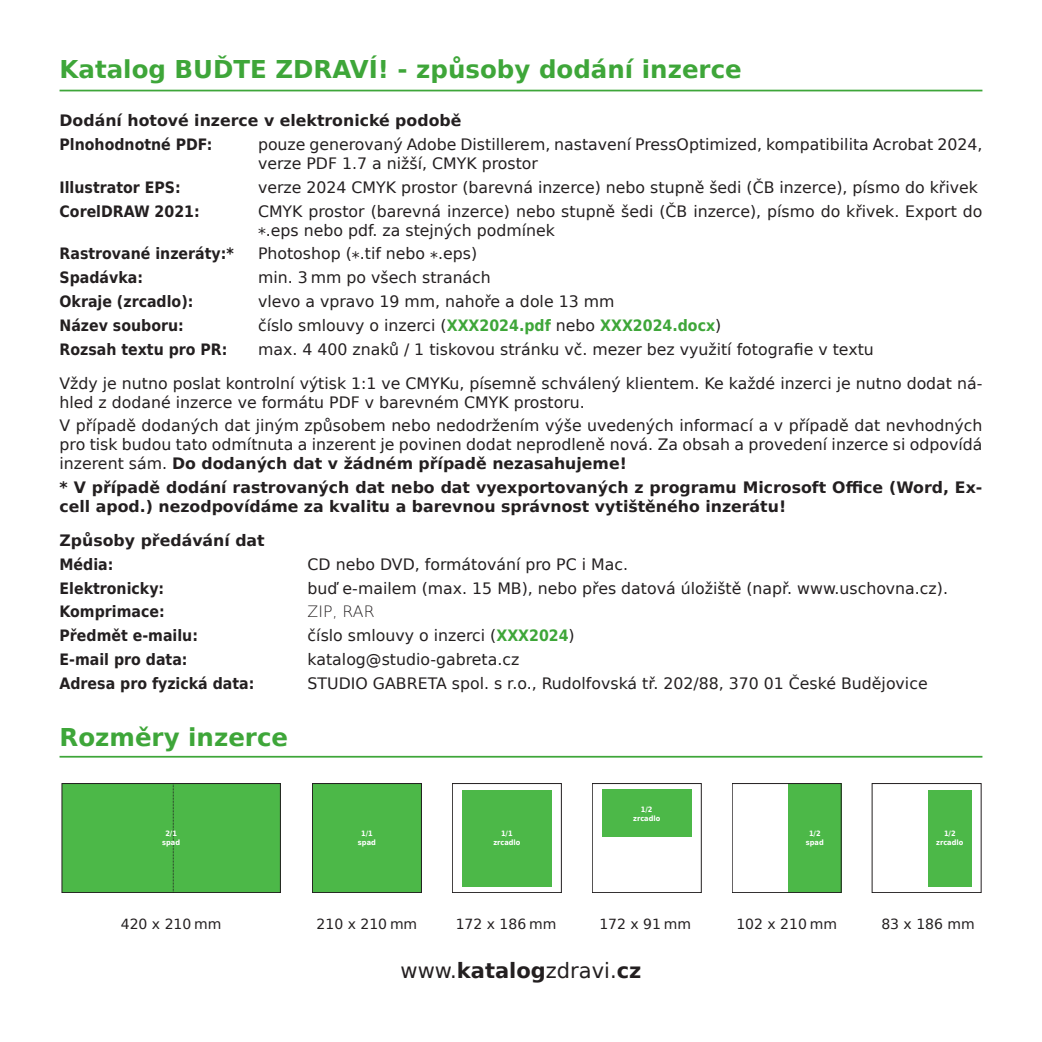
<style>
.page{position:relative;width:1042px;height:1042px;background:#fff}
.page>*{position:absolute;margin:0;border:0;box-sizing:border-box;transform-origin:0 0}
.t1{font:700 24.5px "DejaVu Sans";color:#3ea639}
.t2{font:21px "DejaVu Sans";color:#231f20}
.t3{font:15.75px/18.9px "DejaVu Sans";color:#231f20}
.t4{font:700 15.75px/18.9px "DejaVu Sans";color:#231f20}
.t5{font:700 15.75px "DejaVu Sans Condensed";color:#231f20}
.t6{font:200 15.75px "DejaVu Sans";color:#231f20}
.t7{font:14px "DejaVu Sans";color:#231f20}
.t8{font:700 7.35px/8.8px "DejaVu Sans Condensed";color:#fff;text-align:center}
.s1{font-family:"DejaVu Sans Condensed";font-weight:700;color:#3ea639}
.s2{font-weight:700}
</style>
<div class="page">
<hr style="left:60px;top:90px;width:922px;height:1px;background:#3ea639">
<hr style="left:60px;top:756px;width:922px;height:1px;background:#3ea639">
<div style="left:62px;top:783px;width:219px;height:110px;background:#4cb848"></div>
<div style="left:62px;top:783px;width:219px;height:110px;border:1px solid #231f20"></div>
<svg style="left:173px;top:783px;width:1px;height:110px"></svg>
<div style="left:312px;top:783px;width:110px;height:110px;background:#4cb848"></div>
<div style="left:312px;top:783px;width:110px;height:110px;border:1px solid #231f20"></div>
<div style="left:452px;top:783px;width:109px;height:110px;border:1px solid #231f20"></div>
<div style="left:462px;top:789px;width:90px;height:97px;background:#4cb848"></div>
<div style="left:592px;top:783px;width:109px;height:110px;border:1px solid #231f20"></div>
<div style="left:602px;top:789px;width:89px;height:48px;background:#4cb848"></div>
<div style="left:788px;top:783px;width:53px;height:110px;background:#4cb848"></div>
<div style="left:732px;top:783px;width:109px;height:110px;border:1px solid #231f20"></div>
<div style="left:872px;top:783px;width:109px;height:110px;border:1px solid #231f20"></div>
<div style="left:928px;top:789px;width:43px;height:97px;background:#4cb848"></div>
<p class="t1" style="left:60px;top:49px;width:684px">Katalog BUĎTE ZDRAVÍ! - způsoby dodání inzerce</p>
<p class="t4" style="left:60px;top:111px;width:403px">Dodání hotové inzerce v elektronické podobě</p>
<p class="t5" style="left:60px;top:131px;width:154px">Plnohodnotné PDF:</p>
<p class="t3" style="left:258px;top:135px;width:726px">pouze generovaný Adobe Distillerem, nastavení PressOptimized, kompatibilita Acrobat 2024, verze PDF 1.7 a nižší, CMYK prostor</p>
<p class="t5" style="left:60px;top:174px;width:123px">Illustrator EPS:</p>
<p class="t3" style="left:258px;top:177px;width:721px">verze 2024 CMYK prostor (barevná inzerce) nebo stupně šedi (ČB inzerce), písmo do křivek</p>
<p class="t5" style="left:60px;top:198px;width:142px">CorelDRAW 2021:</p>
<p class="t3" style="left:258px;top:201px;width:726px">CMYK prostor (barevná inzerce) nebo stupně šedi (ČB inzerce), písmo do křivek. Export do *.eps nebo pdf. za stejných podmínek</p>
<p class="t5" style="left:60px;top:241px;width:176px">Rastrované inzeráty:*</p>
<p class="t3" style="left:258px;top:244px;width:221px">Photoshop (*.tif nebo *.eps)</p>
<p class="t5" style="left:60px;top:265px;width:85px">Spadávka:</p>
<p class="t3" style="left:258px;top:268px;width:234px">min. 3 mm po všech stranách</p>
<p class="t5" style="left:60px;top:289px;width:135px">Okraje (zrcadlo):</p>
<p class="t3" style="left:258px;top:292px;width:358px">vlevo a vpravo 19 mm, nahoře a dole 13 mm</p>
<p class="t5" style="left:60px;top:312px;width:126px">Název souboru:</p>
<p class="t3" style="left:258px;top:316px;width:465px">číslo smlouvy o inzerci (<span class="s1">XXX2024.pdf</span> nebo <span class="s1">XXX2024.docx</span>)</p>
<p class="t5" style="left:60px;top:336px;width:169px">Rozsah textu pro PR:</p>
<p class="t3" style="left:258px;top:339px;width:617px">max. 4 400 znaků / 1 tiskovou stránku vč. mezer bez využití fotografie v textu</p>
<p class="t3" style="left:60px;top:373px;width:924px">Vždy je nutno poslat kontrolní výtisk 1:1 ve CMYKu, písemně schválený klientem. Ke každé inzerci je nutno dodat ná&shy;hled z dodané inzerce ve formátu PDF v barevném CMYK prostoru.</p>
<p class="t3" style="left:60px;top:416px;width:924px;text-align:justify">V případě dodaných dat jiným způsobem nebo nedodržením výše uvedených informací a v případě dat nevhodných pro tisk budou tato odmítnuta a inzerent je povinen dodat neprodleně nová. Za obsah a provedení inzerce si odpovídá inzerent sám. <span class="s2">Do dodaných dat v žádném případě nezasahujeme!</span></p>
<p class="t4" style="left:60px;top:478px;width:924px">* V případě dodání rastrovaných dat nebo dat vyexportovaných z programu Microsoft Office (Word, Ex&shy;cell apod.) nezodpovídáme za kvalitu a barevnou správnost vytištěného inzerátu!</p>
<p class="t4" style="left:60px;top:530px;width:207px">Způsoby předávání dat</p>
<p class="t5" style="left:60px;top:551px;width:55px">Média:</p>
<p class="t3" style="left:308px;top:554px;width:322px">CD nebo DVD, formátování pro PC i Mac.</p>
<p class="t5" style="left:60px;top:575px;width:106px">Elektronicky:</p>
<p class="t3" style="left:308px;top:578px;width:642px">buď e-mailem (max. 15 MB), nebo přes datová úložiště (např. www.uschovna.cz).</p>
<p class="t5" style="left:60px;top:599px;width:107px">Komprimace:</p>
<p class="t6" style="left:308px;top:600px;width:68px">ZIP, RAR</p>
<p class="t5" style="left:60px;top:623px;width:140px">Předmět e-mailu:</p>
<p class="t3" style="left:308px;top:626px;width:269px">číslo smlouvy o inzerci (<span class="s1">XXX2024</span>)</p>
<p class="t5" style="left:60px;top:646px;width:130px">E-mail pro data:</p>
<p class="t3" style="left:308px;top:650px;width:213px">katalog@studio-gabreta.cz</p>
<p class="t5" style="left:60px;top:670px;width:196px">Adresa pro fyzická data:</p>
<p class="t3" style="left:308px;top:673px;width:621px">STUDIO GABRETA spol. s r.o., Rudolfovská tř. 202/88, 370 01 České Budějovice</p>
<p class="t1" style="left:60px;top:717px;width:230px">Rozměry inzerce</p>
<p class="t8" style="left:162px;top:829px;width:19px">2/1 spad</p>
<p class="t8" style="left:358px;top:829px;width:19px">1/1 spad</p>
<p class="t8" style="left:493px;top:829px;width:29px">1/1 zrcadlo</p>
<p class="t8" style="left:633px;top:804px;width:29px">1/2 zrcadlo</p>
<p class="t8" style="left:806px;top:829px;width:19px">1/2 spad</p>
<p class="t8" style="left:936px;top:829px;width:29px">1/2 zrcadlo</p>
<p class="t7" style="left:121px;top:913px;width:102px">420 x 210 mm</p>
<p class="t7" style="left:316px;top:913px;width:102px">210 x 210 mm</p>
<p class="t7" style="left:456px;top:913px;width:102px">172 x 186 mm</p>
<p class="t7" style="left:599px;top:913px;width:93px">172 x 91 mm</p>
<p class="t7" style="left:736px;top:913px;width:102px">102 x 210 mm</p>
<p class="t7" style="left:881px;top:913px;width:95px">83 x 186 mm</p>
<p class="t2" style="left:400px;top:954px;width:242px">www.<span class="s2">katalog</span>zdravi.<span class="s2">cz</span></p>
</div>
